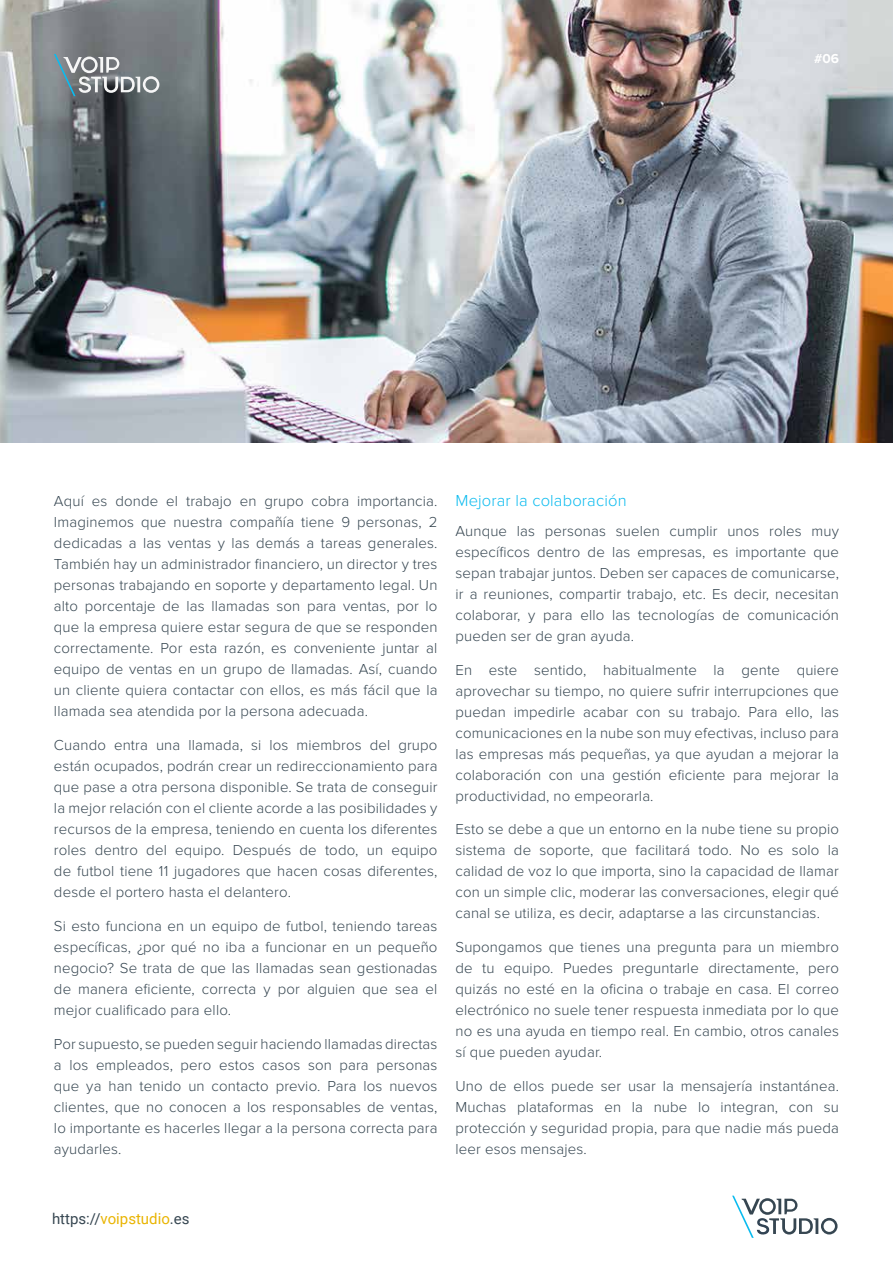
<style>
.page{position:relative;width:893px;height:1263px;background:#fff}
.page>*{position:absolute;margin:0;border:0;box-sizing:border-box;transform-origin:0 0}
.t1{font:300 16.5px "Proxima Nova";letter-spacing:.01em;color:#0bbbef}
.t2{font:300 15px/21px "Proxima Nova";letter-spacing:.01em;color:#364651;text-align:justify}
.t3{font:15px "Roboto";color:#364651}
.t4{font:700 13.5px "Proxima Nova";color:#fff}
.s1{color:#e9b400}
</style>
<div class="page">
<img style="left:0;top:0;width:893px;height:442px">
<svg style="left:732px;top:1196px;width:105px;height:42px"></svg>
<svg style="left:54px;top:54px;width:105px;height:42px;background:#888f93"></svg>
<p class="t4" style="left:814px;top:51px;width:26px">#06</p>
<p class="t2" style="left:54px;top:491px;width:385px">Aquí es donde el trabajo en grupo cobra importancia.<br>Imaginemos que nuestra compañía tiene 9 personas, 2 dedicadas a las ventas y las demás a tareas generales.<br>También hay un administrador financiero, un director y tres personas trabajando en soporte y departamento legal. Un alto porcentaje de las llamadas son para ventas, por lo que la empresa quiere estar segura de que se responden correctamente. Por esta razón, es conveniente juntar al equipo de ventas en un grupo de llamadas. Así, cuando un cliente quiera contactar con ellos, es más fácil que la llamada sea atendida por la persona adecuada.</p>
<p class="t2" style="left:54px;top:735px;width:385px">Cuando entra una llamada, si los miembros del grupo están ocupados, podrán crear un redireccionamiento para que pase a otra persona disponible. Se trata de conseguir la mejor relación con el cliente acorde a las posibilidades y recursos de la empresa, teniendo en cuenta los diferentes roles dentro del equipo. Después de todo, un equipo de futbol tiene 11 jugadores que hacen cosas diferentes, desde el portero hasta el delantero.</p>
<p class="t2" style="left:54px;top:915px;width:385px">Si esto funciona en un equipo de futbol, teniendo tareas específicas, ¿por qué no iba a funcionar en un pequeño negocio? Se trata de que las llamadas sean gestionadas de manera eficiente, correcta y por alguien que sea el mejor cualificado para ello.</p>
<p class="t2" style="left:54px;top:1033px;width:385px">Por supuesto, se pueden seguir haciendo llamadas directas a los empleados, pero estos casos son para personas que ya han tenido un contacto previo. Para los nuevos clientes, que no conocen a los responsables de ventas, lo importante es hacerles llegar a la persona correcta para ayudarles.</p>
<p class="t1" style="left:455px;top:491px;width:173px">Mejorar la colaboración</p>
<p class="t2" style="left:455px;top:520px;width:385px">Aunque las personas suelen cumplir unos roles muy específicos dentro de las empresas, es importante que sepan trabajar juntos. Deben ser capaces de comunicarse, ir a reuniones, compartir trabajo, etc. Es decir, necesitan colaborar, y para ello las tecnologías de comunicación pueden ser de gran ayuda.</p>
<p class="t2" style="left:455px;top:659px;width:385px">En este sentido, habitualmente la gente quiere aprovechar su tiempo, no quiere sufrir interrupciones que puedan impedirle acabar con su trabajo. Para ello, las comunicaciones en la nube son muy efectivas, incluso para las empresas más pequeñas, ya que ayudan a mejorar la colaboración con una gestión eficiente para mejorar la productividad, no empeorarla.</p>
<p class="t2" style="left:455px;top:819px;width:385px">Esto se debe a que un entorno en la nube tiene su propio sistema de soporte, que facilitará todo. No es solo la calidad de voz lo que importa, sino la capacidad de llamar con un simple clic, moderar las conversaciones, elegir qué canal se utiliza, es decir, adaptarse a las circunstancias.</p>
<p class="t2" style="left:455px;top:937px;width:385px">Supongamos que tienes una pregunta para un miembro de tu equipo. Puedes preguntarle directamente, pero quizás no esté en la oficina o trabaje en casa. El correo electrónico no suele tener respuesta inmediata por lo que no es una ayuda en tiempo real. En cambio, otros canales sí que pueden ayudar.</p>
<p class="t2" style="left:455px;top:1075px;width:385px">Uno de ellos puede ser usar la mensajería instantánea.<br>Muchas plataformas en la nube lo integran, con su protección y seguridad propia, para que nadie más pueda leer esos mensajes.</p>
<p class="t3" style="left:52px;top:1208px;width:139px">https://<span class="s1">voipstudio</span>.es</p>
</div>
